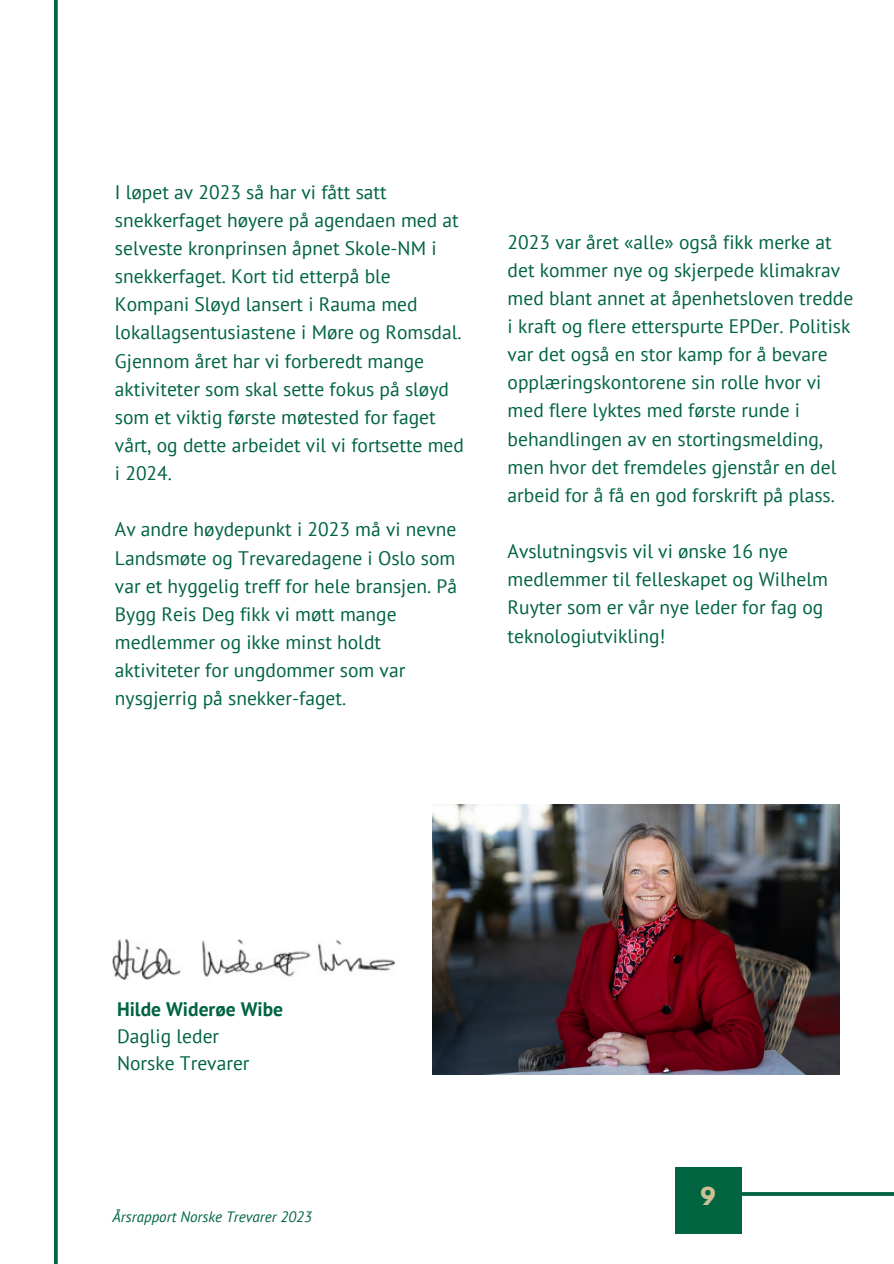
<style>
.page{position:relative;width:894px;height:1264px;background:#fff}
.page>*{position:absolute;margin:0;border:0;box-sizing:border-box;transform-origin:0 0}
.t1{font:700 21.9px "League Spartan";color:#cdbf96}
.t2{font:19.5px/28.2px "PT Sans";color:#016440}
.t3{font:italic 15px "PT Sans";color:#016440}
.s1{font-weight:700}
</style>
<div class="page">
<svg style="left:53px;top:0;width:5px;height:1263px"></svg>
<img style="left:432px;top:804px;width:406px;height:270px">
<div style="left:674px;top:1166px;width:67px;height:67px;background:#016440"></div>
<svg style="left:741px;top:1179px;width:152px;height:29px"></svg>
<img style="left:112px;top:939px;width:282px;height:40px">
<h1 class="t2" style="left:115px;top:177px;width:350px">I løpet av 2023 så har vi fått satt snekkerfaget høyere på agendaen med at selveste kronprinsen åpnet Skole-NM i snekkerfaget. Kort tid etterpå ble Kompani Sløyd lansert i Rauma med lokallagsentusiastene i Møre og Romsdal.<br>Gjennom året har vi forberedt mange aktiviteter som skal sette fokus på sløyd som et viktig første møtested for faget vårt, og dette arbeidet vil vi fortsette med i 2024.</h1>
<p class="t2" style="left:115px;top:515px;width:343px">Av andre høydepunkt i 2023 må vi nevne Landsmøte og Trevaredagene i Oslo som var et hyggelig treff for hele bransjen. På Bygg Reis Deg fikk vi møtt mange medlemmer og ikke minst holdt aktiviteter for ungdommer som var nysgjerrig på snekker-faget.</p>
<p class="t2" style="left:507px;top:227px;width:347px">2023 var året «alle» også fikk merke at det kommer nye og skjerpede klimakrav med blant annet at åpenhetsloven tredde i kraft og flere etterspurte EPDer. Politisk var det også en stor kamp for å bevare opplæringskontorene sin rolle hvor vi med flere lyktes med første runde i behandlingen av en stortingsmelding, men hvor det fremdeles gjenstår en del arbeid for å få en god forskrift på plass.</p>
<p class="t2" style="left:507px;top:537px;width:322px">Avslutningsvis vil vi ønske 16 nye medlemmer til felleskapet og Wilhelm<br>Ruyter som er vår nye leder for fag og teknologiutvikling!</p>
<p class="t2" style="left:117px;top:995px;width:167px;line-height:27px"><span class="s1">Hilde Widerøe Wibe<br></span>Daglig leder<br>Norske Trevarer</p>
<h1 class="t3" style="left:112px;top:1206px;width:201px">Årsrapport Norske Trevarer 2023</h1>
<h1 class="t1" style="left:700px;top:1184px;width:17px">9</h1>
</div>
